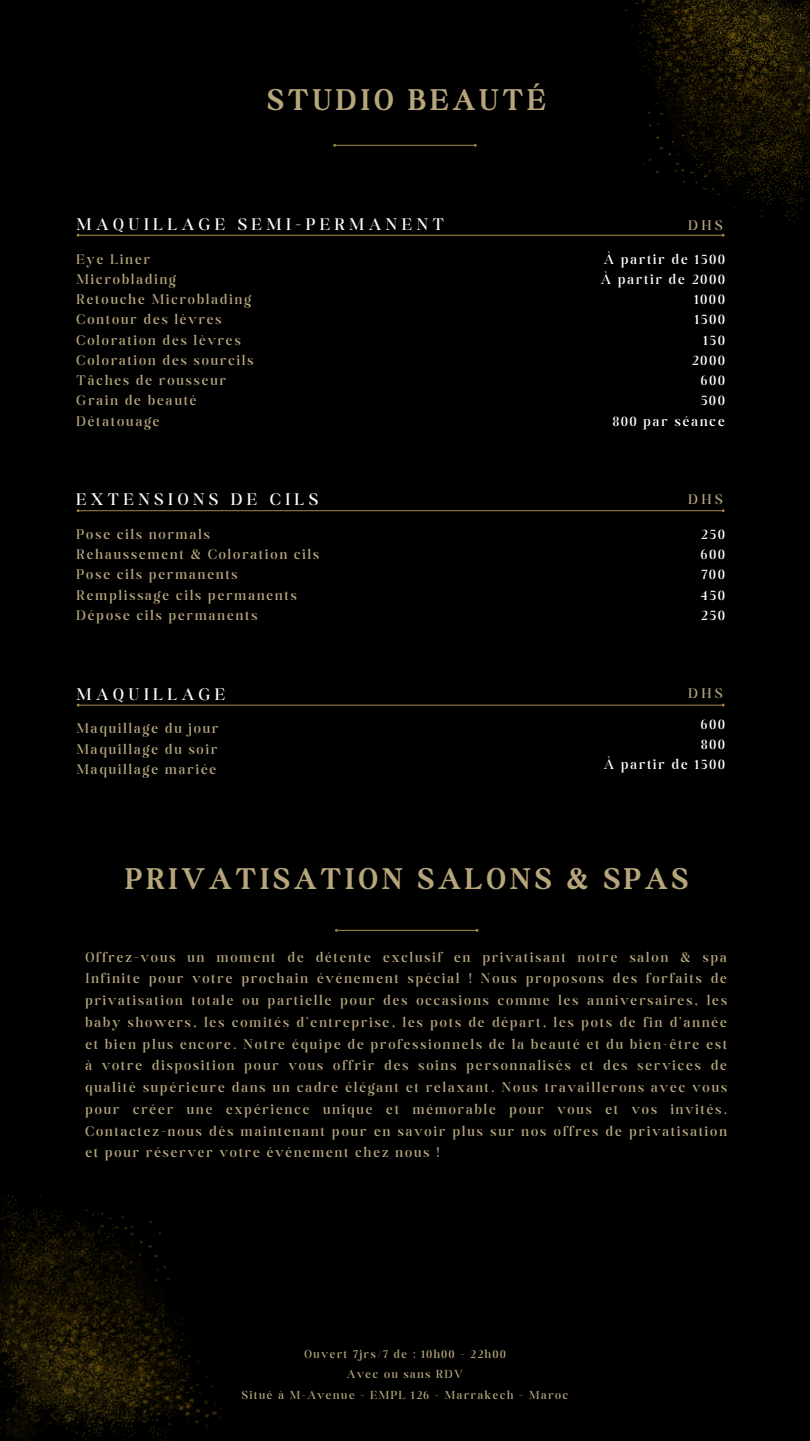
<style>
.page{position:relative;width:810px;height:1441px;background:#fff}
.page>*{position:absolute;margin:0;border:0;box-sizing:border-box;transform-origin:0 0}
.t1{font:700 32px "Boston Angel";letter-spacing:.135em;color:#b7a67c}
.t2{font:300 18px "Boston Angel";letter-spacing:.27em;color:#fff}
.t3{font:300 15px/20.2px "Boston Angel";letter-spacing:.14em;color:#b7a67c}
.t4{font:300 15px/20.2px "Boston Angel";letter-spacing:.14em;color:#fff;text-align:right}
.t5{font:300 12.5px/20.2px "Boston Angel";letter-spacing:.14em;color:#b7a67c;text-align:center}
</style>
<div class="page">
<div style="left:0;top:0;width:810px;height:1440px;background:#000"></div>
<img style="left:625px;top:0;width:185px;height:222px">
<img style="left:0;top:1195px;width:222px;height:245px">
<hr style="left:79px;top:704px;width:643px;height:1px;background:#a4884b">
<svg style="left:76px;top:703px;width:4px;height:4px"></svg>
<svg style="left:721px;top:703px;width:4px;height:4px"></svg>
<hr style="left:79px;top:510px;width:643px;height:1px;background:#a4884b">
<hr style="left:336px;top:145px;width:138px;height:1px;background:#a4884b">
<svg style="left:333px;top:143px;width:4px;height:4px"></svg>
<svg style="left:473px;top:143px;width:4px;height:4px"></svg>
<hr style="left:79px;top:235px;width:643px;height:1px;background:#a4884b">
<hr style="left:337px;top:929px;width:139px;height:1px;background:#a4884b">
<svg style="left:334px;top:928px;width:5px;height:4px"></svg>
<h1 class="t1" style="left:268px;top:81px;width:280px">STUDIO BEAUTÉ</h1>
<p class="t2" style="left:77px;top:213px;width:369px">MAQUILLAGE SEMI-PERMANENT</p>
<p class="t3" style="left:77px;top:248px;width:178px">Eye Liner<br>Microblading<br>Retouche Microblading<br>Contour des lèvres<br>Coloration des lèvres<br>Coloration des sourcils<br>Tâches de rousseur<br>Grain de beauté<br>Détatouage</p>
<p class="t4" style="left:601px;top:248px;width:125px">À partir de 1500<br>À partir de 2000<br>1000<br>1500<br>150<br>2000<br>600<br>500<br>800 par séance</p>
<p class="t3" style="left:688px;top:215px;width:36px">DHS</p>
<p class="t2" style="left:77px;top:489px;width:243px">EXTENSIONS DE CILS</p>
<p class="t3" style="left:688px;top:489px;width:36px">DHS</p>
<p class="t3" style="left:77px;top:524px;width:244px">Pose cils normals<br>Rehaussement &amp; Coloration cils<br>Pose cils permanents<br>Remplissage cils permanents<br>Dépose cils permanents</p>
<p class="t4" style="left:701px;top:524px;width:26px;text-align:justify">250<br>600<br>700<br>450<br>250</p>
<p class="t2" style="left:77px;top:683px;width:150px">MAQUILLAGE</p>
<p class="t3" style="left:688px;top:683px;width:36px">DHS</p>
<p class="t3" style="left:77px;top:718px;width:143px;text-align:justify">Maquillage du jour Maquillage du soir Maquillage mariée</p>
<p class="t4" style="left:604px;top:713px;width:122px">600<br>800<br>À partir de 1500</p>
<h1 class="t1" style="left:125px;top:859px;width:564px">PRIVATISATION SALONS &amp; SPAS</h1>
<p class="t3" style="left:85px;top:945px;width:643px;line-height:21.8px;text-align:justify">Offrez-vous un moment de détente exclusif en privatisant notre salon &amp; spa Infinite pour votre prochain événement spécial ! Nous proposons des forfaits de privatisation totale ou partielle pour des occasions comme les anniversaires, les baby showers, les comités d'entreprise, les pots de départ, les pots de fin d'année et bien plus encore. Notre équipe de professionnels de la beauté et du bien-être est à votre disposition pour vous offrir des soins personnalisés et des services de qualité supérieure dans un cadre élégant et relaxant. Nous travaillerons avec vous pour créer une expérience unique et mémorable pour vous et vos invités.<br>Contactez-nous dès maintenant pour en savoir plus sur nos offres de privatisation et pour réserver votre événement chez nous !</p>
<p class="t5" style="left:242px;top:1343px;width:328px">Ouvert 7jrs/7 de : 10h00 - 22h00<br>Avec ou sans RDV<br>Situé à M-Avenue - EMPL 126 - Marrakech - Maroc</p>
</div>
